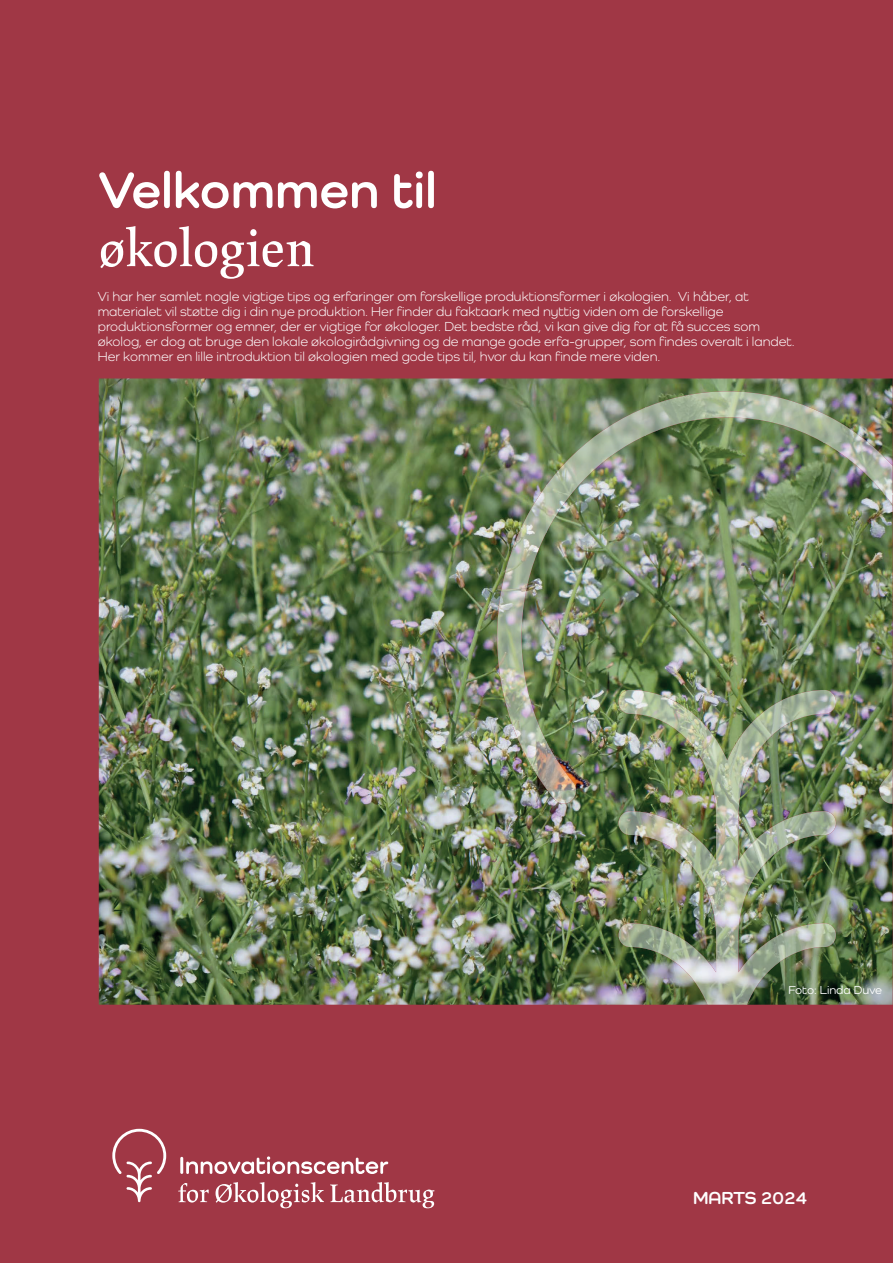
<style>
.page{position:relative;width:893px;height:1263px;background:#a03745}
.page>*{position:absolute;margin:0;border:0;box-sizing:border-box;transform-origin:0 0}
.t1{font:700 52.5px "Como";color:#fff}
.t2{font:600 52.5px "Lapture Display";color:#fff}
.t3{font:700 18px "Como";color:#fff}
.t4{font:13.5px/15px "Como";color:#fff}
.t5{font:500 12px "Como";color:#fff}
</style>
<div class="page">
<img style="left:99px;top:379px;width:794px;height:626px">
<svg style="left:112px;top:1129px;width:54px;height:73px"></svg>
<hr style="left:180px;top:1157px;width:3px;height:17px;background:#fff;border-radius:2px">
<svg style="left:186px;top:1156px;width:202px;height:18px"></svg>
<svg style="left:178px;top:1183px;width:31px;height:20px"></svg>
<svg style="left:216px;top:1182px;width:108px;height:26px"></svg>
<svg style="left:330px;top:1182px;width:104px;height:26px"></svg>
<img style="left:546px;top:407px;width:100px;height:88px">
<img style="left:645px;top:391px;width:248px;height:52px">
<img style="left:497px;top:483px;width:50px;height:307px">
<img style="left:822px;top:442px;width:71px;height:53px">
<img style="left:546px;top:494px;width:26px;height:40px">
<svg style="left:883px;top:494px;width:10px;height:12px"></svg>
<img style="left:546px;top:740px;width:31px;height:64px">
<img style="left:878px;top:769px;width:15px;height:35px">
<img style="left:618px;top:690px;width:218px;height:315px">
<h1 class="t1" style="left:99px;top:170px;width:340px">Velkommen til</h1>
<h1 class="t2" style="left:99px;top:224px;width:217px">økologien</h1>
<p class="t4" style="left:98px;top:290px;width:698px">Vi har her samlet nogle vigtige tips og erfaringer om forskellige produktionsformer i økologien. Vi håber, at materialet vil støtte dig i din nye produktion. Her finder du faktaark med nyttig viden om de forskellige produktionsformer og emner, der er vigtige for økologer. Det bedste råd, vi kan give dig for at få succes som økolog, er dog at bruge den lokale økologirådgivning og de mange gode erfa-grupper, som findes overalt i landet.<br>Her kommer en lille introduktion til økologien med gode tips til, hvor du kan finde mere viden.</p>
<p class="t5" style="left:788px;top:985px;width:95px">Foto: Linda Duve</p>
<h2 class="t3" style="left:693px;top:1191px;width:116px">MARTS 2024</h2>
</div>
